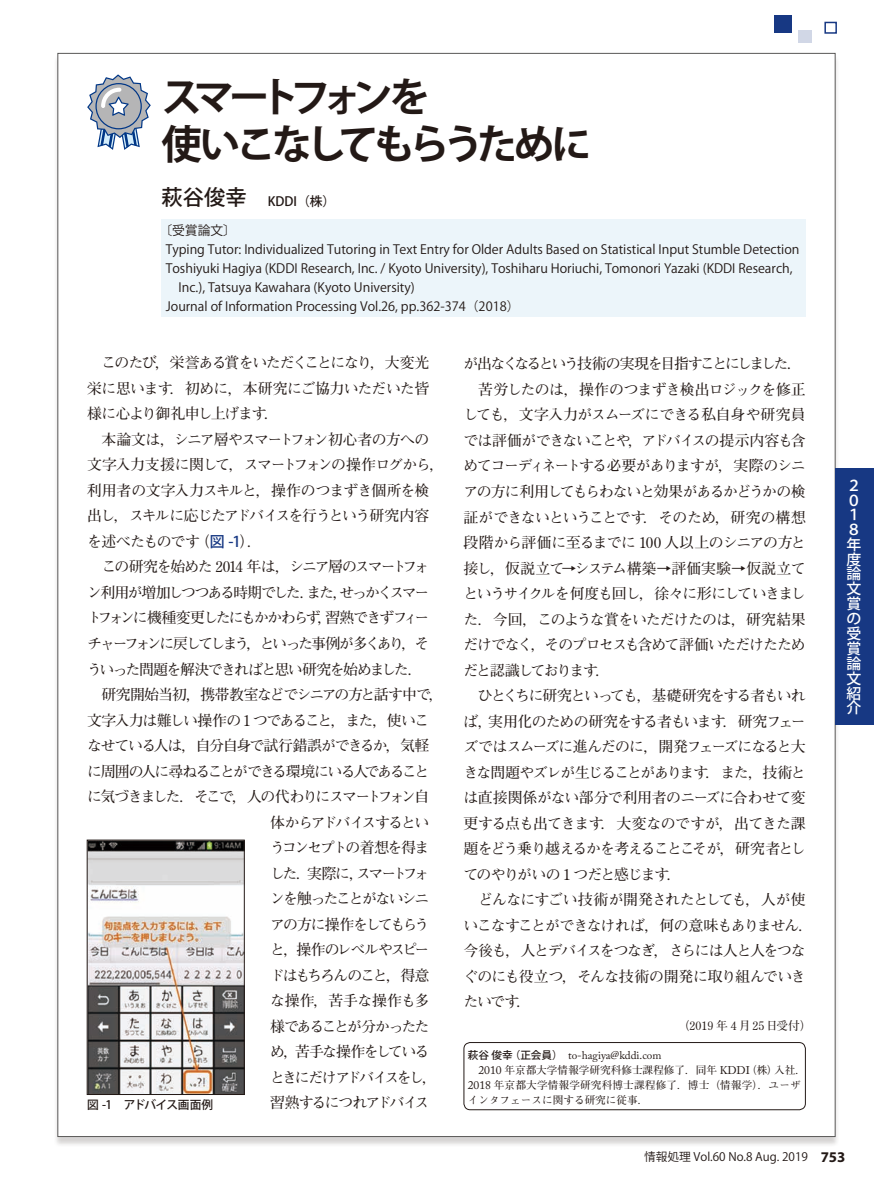
<style>
.page{position:relative;width:893px;height:1191px;background:#fff}
.page>*{position:absolute;margin:0;border:0;box-sizing:border-box;transform-origin:0 0}
.t1{font:700 40.35px/46.8px "Koz Go Pro";letter-spacing:-.15em;color:#231916}
.t2{font:700 14.85px/25.5px "Futo Min A101 Pro";letter-spacing:-.085em;color:#231916}
.t3{font:700 14.85px "Futo Min A101 Pro";letter-spacing:-.115em;color:#231916}
.t4{font:700 14.85px "Futo Min A101 Pro";letter-spacing:-.12em;color:#231916}
.t5{font:700 14.85px "Futo Min A101 Pro";letter-spacing:-.125em;color:#231916}
.t6{font:700 14.85px "Futo Min A101 Pro";letter-spacing:-.145em;color:#231916}
.t7{font:700 14.85px "Futo Min A101 Pro";letter-spacing:-.155em;color:#231916}
.t8{font:700 14.85px "Futo Min A101 Pro";letter-spacing:-.165em;color:#231916}
.t9{font:700 14.85px "Futo Min A101 Pro";letter-spacing:-.055em;color:#231916}
.t10{font:700 14.85px "Futo Min A101 Pro";letter-spacing:-.04em;color:#231916}
.t11{font:700 14.85px "Futo Min A101 Pro";letter-spacing:-.05em;color:#231916}
.t12{font:500 14.85px/14.9px "Koz Go Pro";color:#fff}
.t13{font:700 14.85px "Futo Min A101 Pro";letter-spacing:-.045em;color:#231916}
.t14{font:700 14.85px "Futo Min A101 Pro";letter-spacing:-.11em;color:#231916}
.t15{font:700 14.85px "Futo Min A101 Pro";letter-spacing:-.135em;color:#231916}
.t16{font:700 14.85px "Futo Min A101 Pro";letter-spacing:-.015em;color:#231916}
.t17{font:12.75px "Koz Go Pro";color:#231916}
.t18{font:500 12.75px "Koz Go Pro";color:#231916}
.t19{font:11.7px "Koz Go Pro";color:#231916}
.t20{font:700 11.7px "Futo Min A101 Pro";color:#231916}
.t21{font:500 11.7px "Koz Go Std";letter-spacing:-.035em;color:#231916}
.t22{font:11.1px "Adobe Caslon Pro";color:#231916}
.t23{font:700 10.65px/14.9px "Futo Min A101 Pro";color:#231916}
.s1{font-size:21.3px}
.s2{font-family:"Koz Go Pro";font-weight:500;color:#173883}
.s3{font-family:"M Ma Century";font-weight:400;font-size:15.15px}
.s4{font-family:"M Ma Century";font-weight:400;font-size:12px}
.s5{font-family:"Koz Go Pro";font-weight:500;font-size:10.65px}
.s6{font-family:"Adobe Caslon Pro";font-weight:400;font-size:11.7px}
.s7{font-family:"Adobe Caslon Pro";font-weight:400;font-size:11.1px}
.s8{font-family:"Myriad Pro";font-weight:700;font-size:14.85px}
</style>
<div class="page">
<div style="left:53px;top:55px;width:787px;height:1092px;background:#231916;opacity:.19"></div>
<div style="left:58px;top:53px;width:777px;height:1083px;background:#fff"></div>
<div style="left:835px;top:468px;width:38px;height:257px;background:#173883"></div>
<div style="left:775px;top:16px;width:17px;height:17px;background:#173883"></div>
<div style="left:798px;top:30px;width:14px;height:13px;background:#d1d7e6"></div>
<div style="left:824px;top:22px;width:13px;height:12px;border:2px solid #173883"></div>
<div style="left:162px;top:219px;width:644px;height:98px;background:#ecf5fa"></div>
<svg style="left:87px;top:74px;width:64px;height:76px"></svg>
<div style="left:463px;top:1042px;width:343px;height:68px;border:1px solid #231916;border-radius:6px"></div>
<img style="left:89px;top:842px;width:154px;height:250px">
<div style="left:87px;top:840px;width:158px;height:254px;border:1px solid #231916"></div>
<h1 class="t1" style="left:162px;top:76px;width:431px">スマートフォンを<br>使いこなしてもらうために</h1>
<p class="t18" style="left:162px;top:193px;width:175px"><span class="s1">萩谷俊幸　</span>KDDI（株）</p>
<p class="t17" style="left:159px;top:222px;width:84px">〔受賞論文〕　</p>
<p class="t17" style="left:166px;top:241px;width:635px">Typing Tutor: Individualized Tutoring in Text Entry for Older Adults Based on Statistical Input Stumble Detection</p>
<p class="t17" style="left:166px;top:260px;width:628px">Toshiyuki Hagiya (KDDI Research, Inc. / Kyoto University), Toshiharu Horiuchi, Tomonori Yazaki (KDDI Research,</p>
<p class="t17" style="left:179px;top:279px;width:238px">Inc.), Tatsuya Kawahara (Kyoto University)</p>
<p class="t17" style="left:166px;top:298px;width:355px">Journal of Information Processing Vol.26, pp.362-374（2018）</p>
<p class="t2" style="left:87px;top:348px;width:344px">　このたび，栄誉ある賞をいただくことになり，大変光</p>
<p class="t10" style="left:87px;top:376px;width:344px">栄に思います．初めに，本研究にご協力いただいた皆</p>
<p class="t2" style="left:87px;top:399px;width:193px">様に心より御礼申し上げます．</p>
<p class="t9" style="left:87px;top:427px;width:344px">　本論文は，シニア層やスマートフォン初心者の方への</p>
<p class="t2" style="left:87px;top:450px;width:359px">文字入力支援に関して，スマートフォンの操作ログから，</p>
<p class="t11" style="left:87px;top:478px;width:344px">利用者の文字入力スキルと，操作のつまずき個所を検</p>
<p class="t2" style="left:87px;top:501px;width:344px">出し，スキルに応じたアドバイスを行うという研究内容</p>
<p class="t13" style="left:87px;top:530px;width:176px">を述べたものです（<span class="s2">図 -1</span>）．</p>
<p class="t5" style="left:87px;top:555px;width:344px">　この研究を始めた <span class="s3">2014</span> 年は，シニア層のスマートフォ</p>
<p class="t6" style="left:87px;top:581px;width:344px">ン利用が増加しつつある時期でした．また，せっかくスマー</p>
<p class="t4" style="left:87px;top:606px;width:344px">トフォンに機種変更したにもかかわらず，習熟できずフィー</p>
<p class="t7" style="left:87px;top:632px;width:344px">チャーフォンに戻してしまう，といった事例が多くあり，そ</p>
<p class="t2" style="left:87px;top:654px;width:337px">ういった問題を解決できればと思い研究を始めました．</p>
<p class="t2" style="left:87px;top:680px;width:358px">　研究開始当初，携帯教室などでシニアの方と話す中で，</p>
<p class="t2" style="left:87px;top:705px;width:344px">文字入力は難しい操作の <span class="s3">1</span> つであること，また，使いこ</p>
<p class="t2" style="left:87px;top:731px;width:344px">なせている人は，自分自身で試行錯誤ができるか，気軽</p>
<p class="t3" style="left:87px;top:759px;width:344px">に周囲の人に尋ねることができる環境にいる人であること</p>
<p class="t3" style="left:87px;top:785px;width:344px">に気づきました．そこで，人の代わりにスマートフォン自</p>
<p class="t4" style="left:270px;top:810px;width:161px">体からアドバイスするとい</p>
<p class="t3" style="left:270px;top:836px;width:161px">うコンセプトの着想を得ま</p>
<p class="t8" style="left:270px;top:861px;width:161px">した．実際に，スマートフォ</p>
<p class="t4" style="left:270px;top:887px;width:161px">ンを触ったことがないシニ</p>
<p class="t4" style="left:270px;top:912px;width:161px">アの方に操作をしてもらう</p>
<p class="t14" style="left:270px;top:938px;width:161px">と，操作のレベルやスピー</p>
<p class="t15" style="left:270px;top:963px;width:161px">ドはもちろんのこと，得意</p>
<p class="t16" style="left:270px;top:989px;width:161px">な操作，苦手な操作も多</p>
<p class="t5" style="left:270px;top:1014px;width:161px">様であることが分かったた</p>
<p class="t2" style="left:270px;top:1037px;width:161px">め，苦手な操作をしている</p>
<p class="t8" style="left:270px;top:1065px;width:168px">ときにだけアドバイスをし，</p>
<p class="t3" style="left:270px;top:1091px;width:161px">習熟するにつれアドバイス</p>
<p class="t2" style="left:463px;top:349px;width:351px">が出なくなるという技術の実現を目指すことにしました．　苦労したのは，操作のつまずき検出ロジックを修正しても，文字入力がスムーズにできる私自身や研究員では評価ができないことや，アドバイスの提示内容も含めてコーディネートする必要がありますが，実際のシニアの方に利用してもらわないと効果があるかどうかの検証ができないということです．そのため，研究の構想段階から評価に至るまでに <span class="s3">100</span> 人以上のシニアの方と接し，仮説立て→システム構築→評価実験→仮説立てというサイクルを何度も回し，徐々に形にしていきました．今回，このような賞をいただけたのは，研究結果だけでなく，そのプロセスも含めて評価いただけたためだと認識しております．<br>　ひとくちに研究といっても，基礎研究をする者もいれば，実用化のための研究をする者もいます．研究フェーズではスムーズに進んだのに，開発フェーズになると大きな問題やズレが生じることがあります．また，技術とは直接関係がない部分で利用者のニーズに合わせて変更する点も出てきます．大変なのですが，出てきた課題をどう乗り越えるかを考えることこそが，研究者としてのやりがいの <span class="s3">1</span> つだと感じます．<br>　どんなにすごい技術が開発されたとしても，人が使いこなすことができなければ，何の意味もありません．今後も，人とデバイスをつなぎ，さらには人と人をつなぐのにも役立つ，そんな技術の開発に取り組んでいきたいです．</p>
<p class="t20" style="left:678px;top:1016px;width:136px">（<span class="s4">2019</span> 年 <span class="s4">4</span>月 <span class="s4">25</span>日受付）</p>
<p class="t22" style="left:468px;top:1048px;width:195px"><span class="s5">萩谷 俊幸 （正会員）</span> to-hagiya@kddi.com</p>
<p class="t23" style="left:468px;top:1061px;width:340px;text-indent:11px"><span class="s6">2010</span> 年京都大学情報学研究科修士課程修了．同年 <span class="s7">KDDI</span>（株）入社．<br><span class="s6">2018</span> 年京都大学情報学研究科博士課程修了．博士（情報学）．ユーザ</p>
<p class="t21" style="left:87px;top:1097px;width:128px">図 -1　アドバイス画面例</p>
<p class="t23" style="left:468px;top:1090px;width:182px">インタフェースに関する研究に従事．</p>
<p class="t12" style="left:847px;top:478px;width:16px">２<br>０<br>１<br>８年度論文賞の受賞論文紹介</p>
<p class="t19" style="left:644px;top:1149px;width:203px">情報処理 Vol.60 No.8 Aug. 2019 <span class="s8">753</span></p>
</div>
